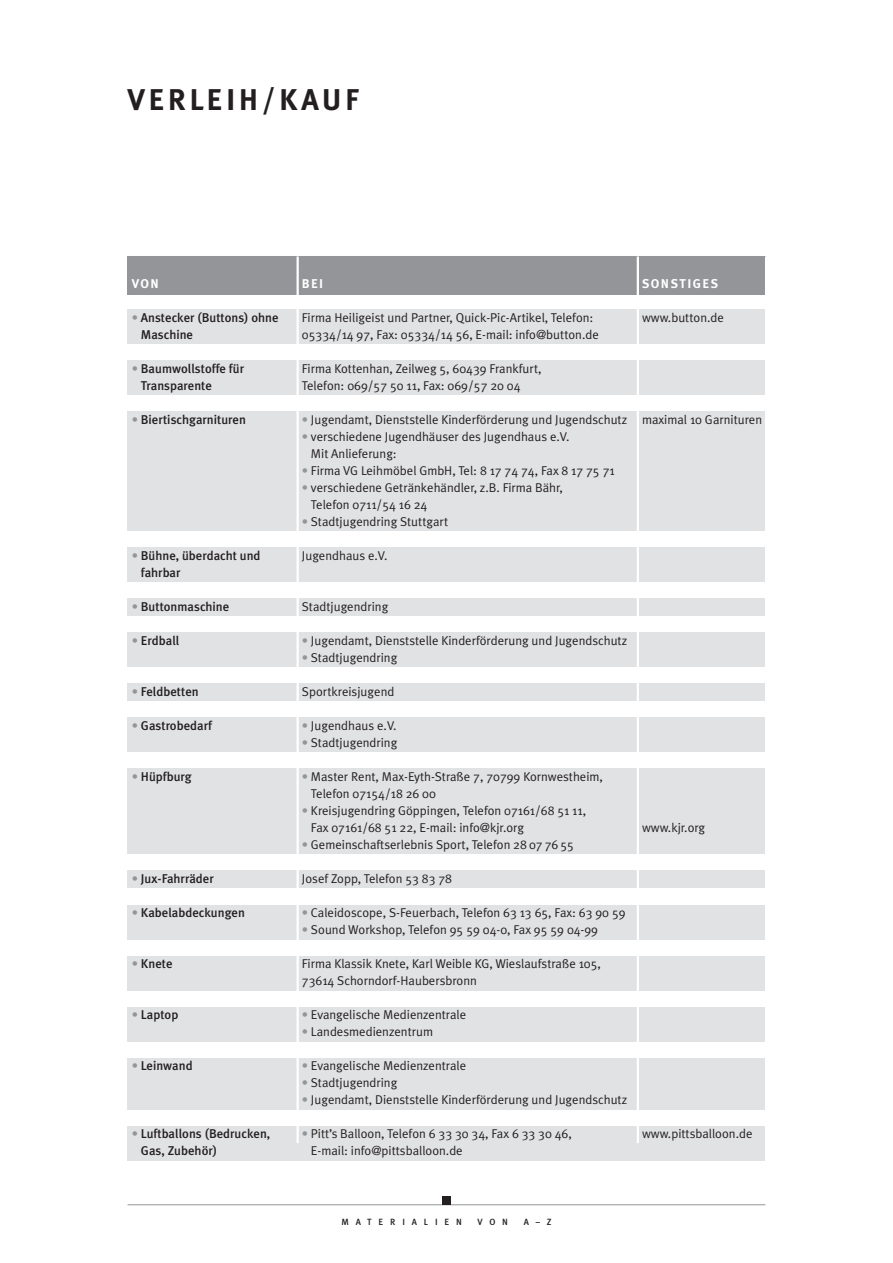
<style>
.page{position:relative;width:893px;height:1263px;background:#fff}
.page>*{position:absolute;margin:0;border:0;box-sizing:border-box;transform-origin:0 0}
.t1{font:700 30px "Meta Plus";letter-spacing:.11em;color:#231f20}
.t2{font:12.75px/17px "Meta Plus Normal";color:#231f20}
.t3{font:500 12.75px/17px "Meta Plus";color:#231f20}
.t4{font:700 12.75px "Meta Plus";letter-spacing:.11em;color:#fff}
.t5{font:500 9px "Meta Plus";letter-spacing:.76em;color:#231f20}
.s1{color:#939598}
.s2{font-family:"Meta Plus";font-weight:500;color:#939598}
</style>
<div class="page">
<hr style="left:128px;top:1204px;width:637px;height:1px;background:#939598">
<div style="left:442px;top:1196px;width:9px;height:9px;background:#231f20"></div>
<div style="left:128px;top:633px;width:637px;height:34px;background:#e1e2e4"></div>
<div style="left:128px;top:684px;width:637px;height:17px;background:#e1e2e4"></div>
<div style="left:128px;top:718px;width:637px;height:34px;background:#e1e2e4"></div>
<div style="left:128px;top:769px;width:637px;height:85px;background:#e1e2e4"></div>
<div style="left:128px;top:871px;width:637px;height:17px;background:#e1e2e4"></div>
<div style="left:128px;top:905px;width:637px;height:34px;background:#e1e2e4"></div>
<div style="left:128px;top:956px;width:637px;height:34px;background:#e1e2e4"></div>
<div style="left:128px;top:1007px;width:637px;height:34px;background:#e1e2e4"></div>
<div style="left:128px;top:1058px;width:637px;height:51px;background:#e1e2e4"></div>
<div style="left:128px;top:1126px;width:637px;height:34px;background:#e1e2e4"></div>
<div style="left:128px;top:548px;width:637px;height:34px;background:#e1e2e4"></div>
<div style="left:128px;top:599px;width:637px;height:17px;background:#e1e2e4"></div>
<div style="left:128px;top:310px;width:637px;height:34px;background:#e1e2e4"></div>
<div style="left:128px;top:361px;width:637px;height:34px;background:#e1e2e4"></div>
<div style="left:128px;top:412px;width:637px;height:119px;background:#e1e2e4"></div>
<div style="left:128px;top:256px;width:637px;height:39px;background:#939598"></div>
<hr style="left:297px;top:256px;width:2px;height:887px;background:#fff">
<hr style="left:637px;top:256px;width:2px;height:887px;background:#fff">
<h1 class="t1" style="left:128px;top:82px;width:233px">VERLEIH/KAUF</h1>
<p class="t4" style="left:132px;top:276px;width:29px">VON</p>
<p class="t4" style="left:302px;top:276px;width:23px">BEI</p>
<p class="t4" style="left:642px;top:276px;width:78px">SONSTIGES</p>
<p class="t3" style="left:141px;top:309px;width:139px;text-indent:-9px"><span class="s1">•</span> Anstecker (Buttons) ohne<br>Maschine</p>
<p class="t3" style="left:141px;top:360px;width:105px;text-indent:-9px"><span class="s1">•</span> Baumwollstoffe für<br>Transparente</p>
<p class="t3" style="left:132px;top:411px;width:116px"><span class="s1">•</span> Biertischgarnituren</p>
<p class="t3" style="left:141px;top:547px;width:121px;text-indent:-9px"><span class="s1">•</span> Bühne, überdacht und fahrbar</p>
<p class="t3" style="left:132px;top:598px;width:99px"><span class="s1">•</span> Buttonmaschine</p>
<p class="t3" style="left:132px;top:632px;width:49px"><span class="s1">•</span> Erdball</p>
<p class="t3" style="left:132px;top:683px;width:68px"><span class="s1">•</span> Feldbetten</p>
<p class="t3" style="left:132px;top:717px;width:82px"><span class="s1">•</span> Gastrobedarf</p>
<p class="t3" style="left:132px;top:768px;width:61px"><span class="s1">•</span> Hüpfburg</p>
<p class="t3" style="left:132px;top:870px;width:83px"><span class="s1">•</span> Jux-Fahrräder</p>
<p class="t3" style="left:132px;top:904px;width:115px"><span class="s1">•</span> Kabelabdeckungen</p>
<p class="t3" style="left:132px;top:955px;width:42px"><span class="s1">•</span> Knete</p>
<p class="t3" style="left:132px;top:1006px;width:48px"><span class="s1">•</span> Laptop</p>
<p class="t3" style="left:132px;top:1057px;width:62px"><span class="s1">•</span> Leinwand</p>
<p class="t3" style="left:141px;top:1125px;width:131px;text-indent:-9px"><span class="s1">•</span> Luftballons (Bedrucken,<br>Gas, Zubehör)</p>
<p class="t2" style="left:302px;top:309px;width:298px">Firma Heiligeist und Partner, Quick-Pic-Artikel, Telefon:<br>05334/14 97, Fax: 05334/14 56, E-mail: info@button.de</p>
<p class="t2" style="left:302px;top:360px;width:241px">Firma Kottenhan, Zeilweg 5, 60439 Frankfurt,<br>Telefon: 069/57 50 11, Fax: 069/57 20 04</p>
<p class="t2" style="left:302px;top:411px;width:327px"><span class="s2">•</span> Jugendamt, Dienststelle Kinderförderung und Jugendschutz</p>
<p class="t2" style="left:311px;top:428px;width:260px;text-indent:-9px"><span class="s2">•</span> verschiedene Jugendhäuser des Jugendhaus e.V.<br>Mit Anlieferung:</p>
<p class="t2" style="left:302px;top:462px;width:314px"><span class="s2">•</span> Firma VG Leihmöbel GmbH, Tel: 8 17 74 74, Fax 8 17 75 71</p>
<p class="t2" style="left:311px;top:479px;width:253px;text-indent:-9px"><span class="s2">•</span> verschiedene Getränkehändler, z.B. Firma Bähr,<br>Telefon 0711/54 16 24</p>
<p class="t2" style="left:302px;top:513px;width:148px"><span class="s2">•</span> Stadtjugendring Stuttgart</p>
<p class="t2" style="left:302px;top:547px;width:87px">Jugendhaus e.V.</p>
<p class="t2" style="left:302px;top:598px;width:88px">Stadtjugendring</p>
<p class="t2" style="left:302px;top:632px;width:327px"><span class="s2">•</span> Jugendamt, Dienststelle Kinderförderung und Jugendschutz</p>
<p class="t2" style="left:302px;top:649px;width:97px"><span class="s2">•</span> Stadtjugendring</p>
<p class="t2" style="left:302px;top:683px;width:94px">Sportkreisjugend</p>
<p class="t2" style="left:302px;top:717px;width:96px"><span class="s2">•</span> Jugendhaus e.V.</p>
<p class="t2" style="left:302px;top:734px;width:97px"><span class="s2">•</span> Stadtjugendring</p>
<p class="t2" style="left:311px;top:768px;width:293px;text-indent:-9px"><span class="s2">•</span> Master Rent, Max-Eyth-Straße 7, 70799 Kornwestheim,<br>Telefon 07154/18 26 00</p>
<p class="t2" style="left:311px;top:802px;width:277px;text-indent:-9px"><span class="s2">•</span> Kreisjugendring Göppingen, Telefon 07161/68 51 11,<br>Fax 07161/68 51 22, E-mail: info@kjr.org</p>
<p class="t2" style="left:302px;top:836px;width:274px"><span class="s2">•</span> Gemeinschaftserlebnis Sport, Telefon 28 07 76 55</p>
<p class="t2" style="left:302px;top:870px;width:152px">Josef Zopp, Telefon 53 83 78</p>
<p class="t2" style="left:302px;top:904px;width:325px"><span class="s2">•</span> Caleidoscope, S-Feuerbach, Telefon 63 13 65, Fax: 63 90 59</p>
<p class="t2" style="left:302px;top:921px;width:298px"><span class="s2">•</span> Sound Workshop, Telefon 95 59 04-0, Fax 95 59 04-99</p>
<p class="t2" style="left:302px;top:955px;width:301px">Firma Klassik Knete, Karl Weible KG, Wieslaufstraße 105,<br>73614 Schorndorf-Haubersbronn</p>
<p class="t2" style="left:302px;top:1006px;width:166px"><span class="s2">•</span> Evangelische Medienzentrale</p>
<p class="t2" style="left:302px;top:1023px;width:133px"><span class="s2">•</span> Landesmedienzentrum</p>
<p class="t2" style="left:302px;top:1057px;width:166px"><span class="s2">•</span> Evangelische Medienzentrale</p>
<p class="t2" style="left:302px;top:1074px;width:97px"><span class="s2">•</span> Stadtjugendring</p>
<p class="t2" style="left:302px;top:1091px;width:327px"><span class="s2">•</span> Jugendamt, Dienststelle Kinderförderung und Jugendschutz</p>
<p class="t2" style="left:311px;top:1125px;width:262px;text-indent:-9px"><span class="s2">•</span> Pitt’s Balloon, Telefon 6 33 30 34, Fax 6 33 30 46,<br>E-mail: info@pittsballoon.de</p>
<p class="t2" style="left:642px;top:309px;width:83px">www.button.de</p>
<p class="t2" style="left:642px;top:411px;width:122px">maximal 10 Garnituren</p>
<p class="t2" style="left:642px;top:819px;width:65px">www.kjr.org</p>
<p class="t2" style="left:642px;top:1125px;width:112px">www.pittsballoon.de</p>
<p class="t5" style="left:341px;top:1216px;width:122px">MATERIALIEN</p>
<p class="t5" style="left:477px;top:1216px;width:32px">VON</p>
<p class="t5" style="left:524px;top:1216px;width:29px">A–Z</p>
</div>
